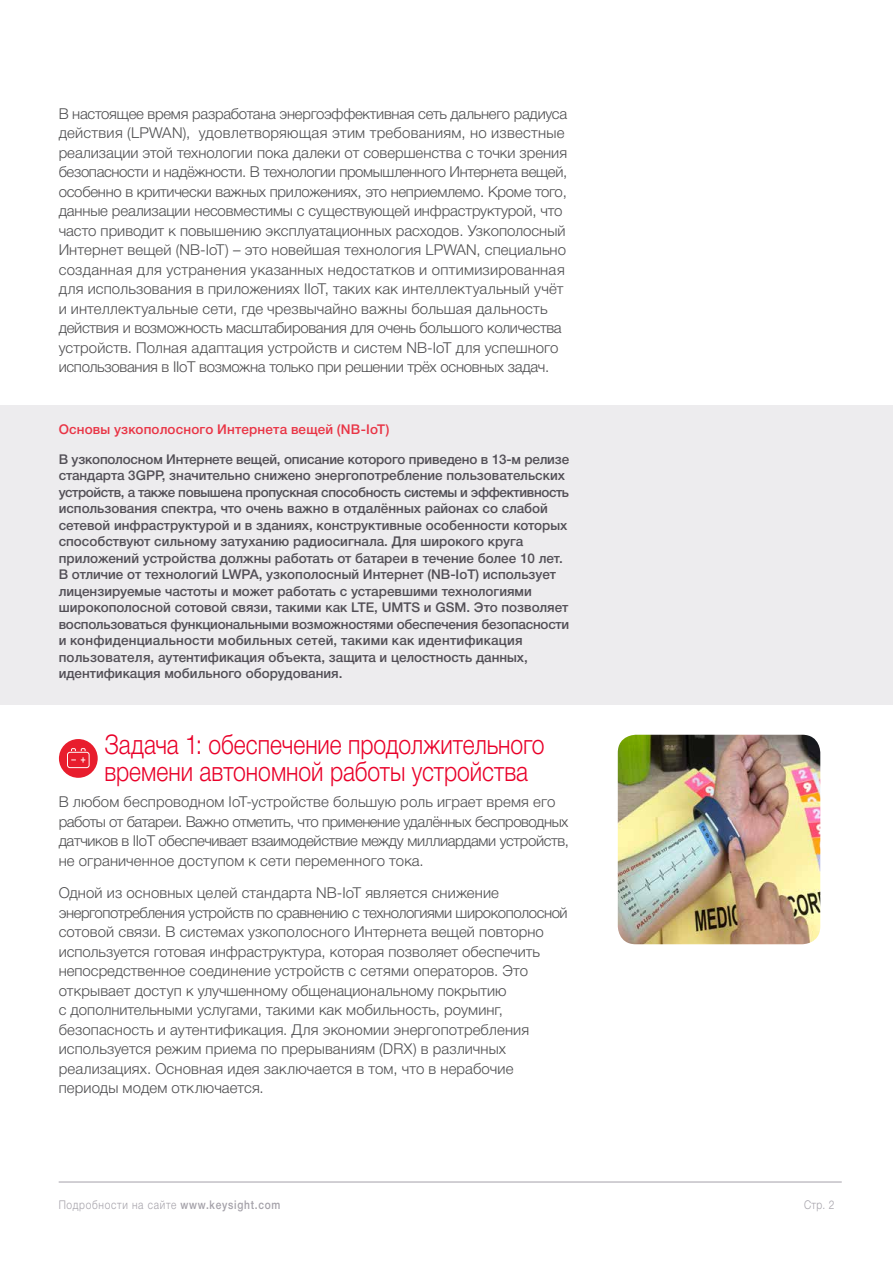
<style>
.page{position:relative;width:893px;height:1263px;background:#fff}
.page>*{position:absolute;margin:0;border:0;box-sizing:border-box;transform-origin:0 0}
.t1{font:300 27px/27px "Helvetica Neue Cyr";color:#e90029;scale:.85 1}
.t2{font:300 15px/19.5px "Helvetica Neue Cyr";color:#4d4d4f}
.t3{font:300 15px/19.5px "Helvetica Neue Cyr";letter-spacing:-.025em;color:#4d4d4f}
.t4{font:500 13.5px/16.5px "Helvetica Neue Cyr";color:#524f56}
.t5{font:500 13.5px "Helvetica Neue Cyr";letter-spacing:.015em;color:#e93445}
.t6{font:300 12px "Helvetica Neue Cyr";letter-spacing:.07em;color:#a4a1a9;scale:.85 1}
.s1{font-weight:500}
</style>
<div class="page">
<hr style="left:59px;top:1182px;width:783px;height:1px;background:#a4a1a9">
<div style="left:0;top:405px;width:893px;height:299px;background:#edecee"></div>
<div style="left:59px;top:739px;width:39px;height:39px;background:#e81d2d;border-radius:50%"></div>
<svg style="left:67px;top:748px;width:23px;height:20px"></svg>
<img style="left:618px;top:735px;width:202px;height:209px">
<p class="t2" style="left:59px;top:104px;width:510px">В настоящее время разработана энергоэффективная сеть дальнего радиуса действия (LPWAN), удовлетворяющая этим требованиям, но известные реализации этой технологии пока далеки от совершенства с точки зрения безопасности и надёжности. В технологии промышленного Интернета вещей, особенно в критически важных приложениях, это неприемлемо. Кроме того, данные реализации несовместимы с существующей инфраструктурой, что часто приводит к повышению эксплуатационных расходов. Узкополосный Интернет вещей (NB-IoT) – это новейшая технология LPWAN, специально созданная для устранения указанных недостатков и оптимизированная для использования в приложениях IIoT, таких как интеллектуальный учёт и интеллектуальные сети, где чрезвычайно важны большая дальность действия и возможность масштабирования для очень большого количества устройств. Полная адаптация устройств и систем NB-IoT для успешного использования в IIoT возможна только при решении трёх основных задач.</p>
<p class="t5" style="left:59px;top:422px;width:332px">Основы узкополосного Интернета вещей (NB-IoT)</p>
<p class="t4" style="left:59px;top:451px;width:512px">В узкополосном Интернете вещей, описание которого приведено в 13-м релизе стандарта 3GPP, значительно снижено энергопотребление пользовательских устройств, а также повышена пропускная способность системы и эффективность использования спектра, что очень важно в отдалённых районах со слабой сетевой инфраструктурой и в зданиях, конструктивные особенности которых способствуют сильному затуханию радиосигнала. Для широкого круга приложений устройства должны работать от батареи в течение более 10 лет.<br>В отличие от технологий LWPA, узкополосный Интернет (NB-IoT) использует лицензируемые частоты и может работать с устаревшими технологиями широкополосной сотовой связи, такими как LTE, UMTS и GSM. Это позволяет воспользоваться функциональными возможностями обеспечения безопасности и конфиденциальности мобильных сетей, такими как идентификация пользователя, аутентификация объекта, защита и целостность данных, идентификация мобильного оборудования.</p>
<h1 class="t1" style="left:104px;top:731px;width:520px">Задача 1: обеспечение продолжительного времени автономной работы устройства</h1>
<p class="t3" style="left:59px;top:792px;width:512px">В любом беспроводном IoT-устройстве большую роль играет время его работы от батареи. Важно отметить, что применение удалённых беспроводных датчиков в IIoT обеспечивает взаимодействие между миллиардами устройств, не ограниченное доступом к сети переменного тока.</p>
<p class="t2" style="left:59px;top:883px;width:510px">Одной из основных целей стандарта NB-IoT является снижение энергопотребления устройств по сравнению с технологиями широкополосной сотовой связи. В системах узкополосного Интернета вещей повторно используется готовая инфраструктура, которая позволяет обеспечить непосредственное соединение устройств с сетями операторов. Это открывает доступ к улучшенному общенациональному покрытию<br>с дополнительными услугами, такими как мобильность, роуминг, безопасность и аутентификация. Для экономии энергопотребления используется режим приема по прерываниям (DRX) в различных реализациях. Основная идея заключается в том, что в нерабочие периоды модем отключается.</p>
<p class="t6" style="left:59px;top:1198px;width:262px">Подробности на сайте <span class="s1">www.keysight.com</span></p>
<p class="t6" style="left:804px;top:1198px;width:37px">Стр. 2</p>
</div>
